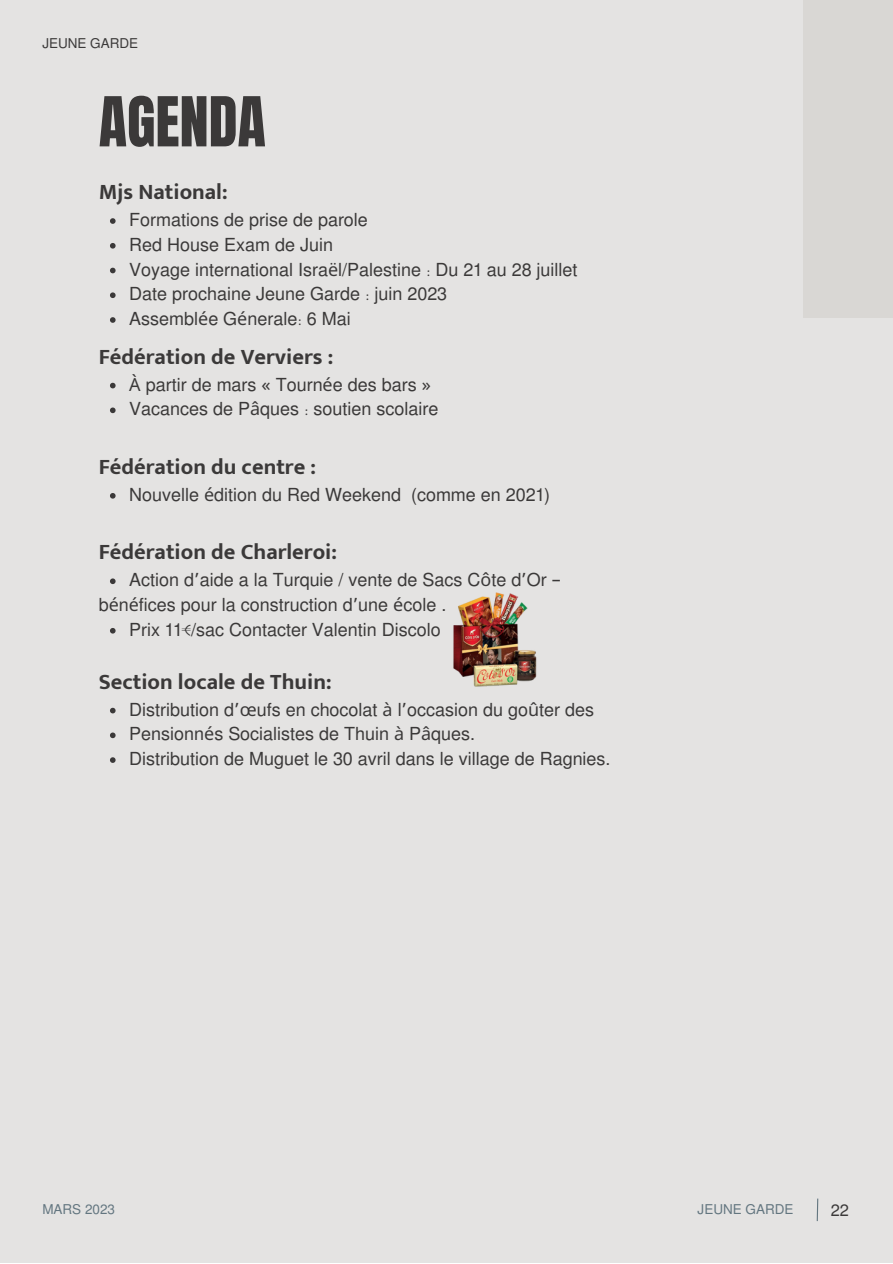
<style>
.page{position:relative;width:893px;height:1264px;background:#fff}
.page>*{position:absolute;margin:0;border:0;box-sizing:border-box;transform-origin:0 0}
.t1{font:58.5px "Anton";color:#3b3939}
.t2{font:700 22.5px "Mukta";color:#3b3939}
.t3{font:18px/24.8px "Mukti";color:#3b3939}
.t4{font:16.5px "Mukti";color:#3b3939}
.t5{font:13.5px "Mukti";color:#637680}
.t6{font:13.5px "Mukti";color:#3b3939}
.s1{font-family:"Noto Sans"}
.s2{font-family:"Noto Sans Gurmukhi"}
</style>
<div class="page">
<div style="left:0;top:0;width:892px;height:1262px;background:#e4e3e2"></div>
<div style="left:803px;top:0;width:89px;height:318px;background:#d9d7d4"></div>
<svg style="left:816px;top:1198px;width:2px;height:24px"></svg>
<svg style="left:110px;top:218px;width:6px;height:6px"></svg>
<svg style="left:110px;top:243px;width:6px;height:5px"></svg>
<svg style="left:110px;top:268px;width:6px;height:5px"></svg>
<svg style="left:110px;top:292px;width:6px;height:6px"></svg>
<svg style="left:110px;top:317px;width:6px;height:6px"></svg>
<svg style="left:110px;top:383px;width:6px;height:5px"></svg>
<svg style="left:110px;top:407px;width:6px;height:6px"></svg>
<svg style="left:110px;top:493px;width:6px;height:5px"></svg>
<svg style="left:110px;top:578px;width:6px;height:6px"></svg>
<svg style="left:110px;top:628px;width:6px;height:5px"></svg>
<svg style="left:110px;top:707px;width:6px;height:6px"></svg>
<svg style="left:110px;top:732px;width:6px;height:6px"></svg>
<svg style="left:110px;top:757px;width:6px;height:6px"></svg>
<img style="left:453px;top:592px;width:84px;height:95px">
<p class="t6" style="left:42px;top:34px;width:97px">JEUNE GARDE</p>
<h1 class="t1" style="left:99px;top:80px;width:169px">AGENDA</h1>
<p class="t2" style="left:99px;top:178px;width:130px">Mjs National:</p>
<p class="t3" style="left:129px;top:206px;width:449px">Formations de prise de parole<br>Red House Exam de Juin<br>Voyage international Isra<span class="s1">ë</span>l/Palestine : Du 21 au 28 juillet Date prochaine Jeune Garde : juin 2023<br>Assembl<span class="s1">é</span>e G<span class="s1">é</span>nerale: 6 Mai</p>
<p class="t2" style="left:99px;top:343px;width:236px">Fédération de Verviers :</p>
<p class="t3" style="left:129px;top:371px;width:310px"><span class="s1">À</span> partir de mars <span class="s1">«</span> Tourn<span class="s1">é</span>e des bars <span class="s1">»<br></span>Vacances de P<span class="s1">â</span>ques : soutien scolaire</p>
<p class="t2" style="left:99px;top:453px;width:219px">Fédération du centre :</p>
<p class="t3" style="left:129px;top:481px;width:422px">Nouvelle <span class="s1">é</span>dition du Red Weekend (comme en 2021)</p>
<p class="t2" style="left:99px;top:538px;width:240px">Fédération de Charleroi:</p>
<p class="t3" style="left:99px;top:591px;width:349px">b<span class="s1">é</span>n<span class="s1">é</span>fices pour la construction d<span class="s2">’</span>une <span class="s1">é</span>cole .</p>
<p class="t3" style="left:129px;top:566px;width:433px">Action d<span class="s2">’</span>aide a la Turquie / vente de Sacs C<span class="s1">ô</span>te d<span class="s2">’</span>Or <span class="s2">–</span></p>
<p class="t3" style="left:129px;top:616px;width:313px">Prix 11€/sac Contacter Valentin Discolo</p>
<p class="t2" style="left:99px;top:667px;width:234px">Section locale de Thuin:</p>
<p class="t3" style="left:129px;top:696px;width:483px">Distribution d<span class="s2">’</span><span class="s1">œ</span>ufs en chocolat <span class="s1">à</span> l<span class="s2">’</span>occasion du go<span class="s1">û</span>ter des<br>Pensionn<span class="s1">é</span>s Socialistes de Thuin <span class="s1">à</span> P<span class="s1">â</span>ques.<br>Distribution de Muguet le 30 avril dans le village de Ragnies.</p>
<p class="t5" style="left:42px;top:1199px;width:74px">MARS 2023</p>
<p class="t5" style="left:697px;top:1199px;width:97px">JEUNE GARDE</p>
<p class="t4" style="left:830px;top:1198px;width:20px">22</p>
</div>
